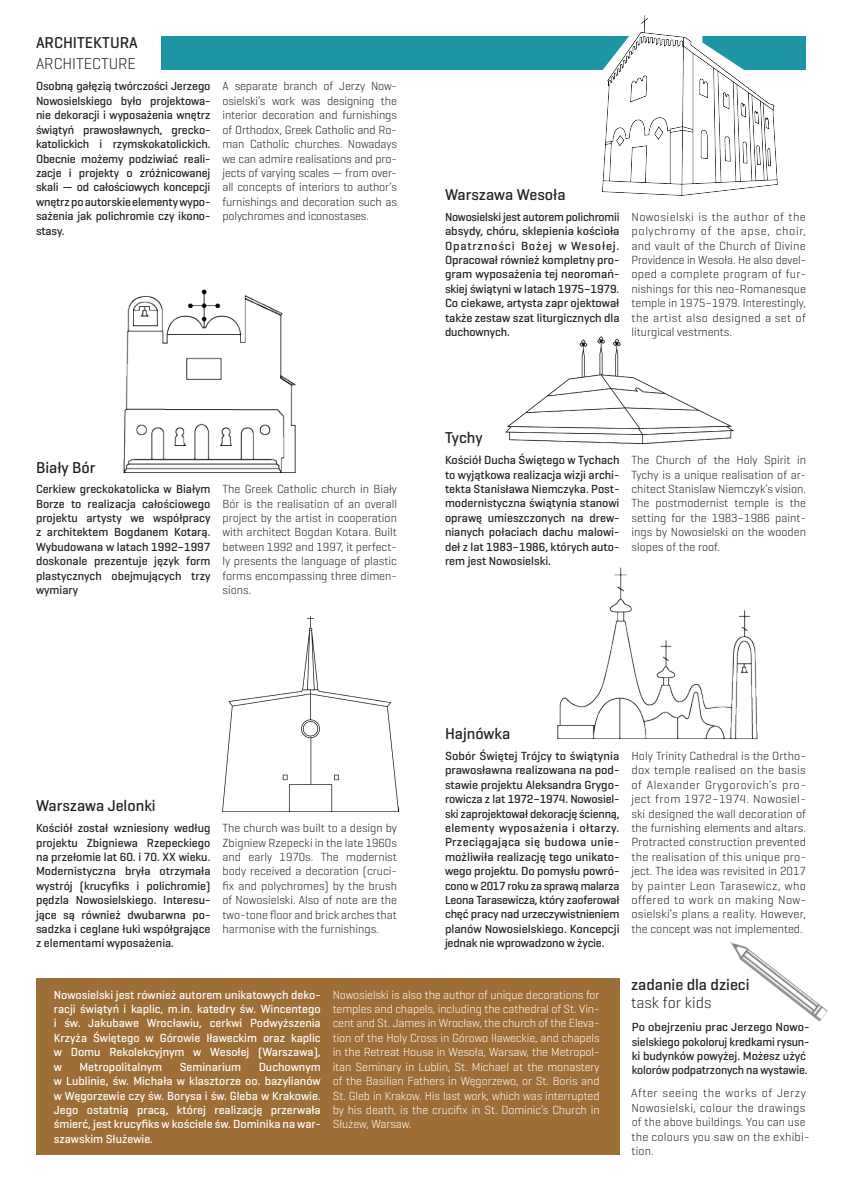
<style>
.page{position:relative;width:842px;height:1191px;background:#fff}
.page>*{position:absolute;margin:0;border:0;box-sizing:border-box;transform-origin:0 0}
.t1{font:500 16px "Geogrotesque";color:#231f20}
.t2{font:300 16px "Geogrotesque";color:#231f20}
.t3{font:500 12px/14.4px "Geogrotesque";letter-spacing:-.005em;color:#231f20;text-align:justify}
.t4{font:300 12px/14.4px "Geogrotesque";color:#231f20;text-align:justify}
.t5{font:500 12px/14.4px "Geogrotesque";color:#fff;text-align:justify}
.t6{font:300 12px/14.4px "Geogrotesque";letter-spacing:-.01em;color:#fff;text-align:justify}
</style>
<div class="page">
<div style="left:162px;top:36px;width:644px;height:34px;background:#1e95a4"></div>
<img style="left:730px;top:941px;width:98px;height:80px">
<img style="left:123px;top:289px;width:173px;height:184px">
<img style="left:222px;top:616px;width:176px;height:195px">
<img style="left:558px;top:567px;width:200px;height:172px">
<img style="left:506px;top:337px;width:228px;height:106px">
<div style="left:36px;top:978px;width:583px;height:177px;background:#9d6e37"></div>
<img style="left:602px;top:15px;width:175px;height:180px">
<p class="t1" style="left:36px;top:33px;width:103px">ARCHITEKTURA</p>
<p class="t2" style="left:36px;top:54px;width:102px">ARCHITECTURE</p>
<p class="t3" style="left:36px;top:79px;width:176px">Osobną gałęzią twórczości Jerzego Nowosielskiego było projektowa&shy;nie dekoracji i wyposażenia wnętrz świątyń prawosławnych, grecko&shy;katolickich i rzymskokatolickich.<br>Obecnie możemy podziwiać reali&shy;zacje i projekty o zróżnicowanej skali — od całościowych koncepcji wnętrz po autorskie elementy wypo&shy;sażenia jak polichromie czy ikono&shy;stasy.</p>
<p class="t4" style="left:222px;top:79px;width:176px">A separate branch of Jerzy Now&shy;osielski’s work was designing the interior decoration and furnishings of Orthodox, Greek Catholic and Ro&shy;man Catholic churches. Nowadays we can admire realisations and pro&shy;jects of varying scales — from over&shy;all concepts of interiors to author’s furnishings and decoration such as polychromes and iconostases.</p>
<p class="t1" style="left:36px;top:457px;width:61px">Biały Bór</p>
<p class="t3" style="left:36px;top:482px;width:176px">Cerkiew greckokatolicka w Białym Borze to realizacja całościowego projektu artysty we współpracy z architektem Bogdanem Kotarą.<br>Wybudowana w latach 1992–1997 doskonale prezentuje język form plastycznych obejmujących trzy wymiary</p>
<p class="t4" style="left:222px;top:481px;width:176px">The Greek Catholic church in Biały Bór is the realisation of an overall project by the artist in cooperation with architect Bogdan Kotara. Built between 1992 and 1997, it perfect&shy;ly presents the language of plastic forms encompassing three dimen&shy;sions.</p>
<p class="t1" style="left:445px;top:185px;width:122px">Warszawa Wesoła</p>
<p class="t3" style="left:445px;top:209px;width:176px">Nowosielski jest autorem polichromii absydy, chóru, sklepienia kościoła Opatrzności Bożej w Wesołej.<br>Opracował również kompletny pro&shy;gram wyposażenia tej neoromań&shy;skiej świątyni w latach 1975–1979.<br>Co ciekawe, artysta zapr ojektował także zestaw szat liturgicznych dla duchownych.</p>
<p class="t4" style="left:631px;top:209px;width:176px">Nowosielski is the author of the polychromy of the apse, choir, and vault of the Church of Divine Providence in Wesoła. He also devel&shy;oped a complete program of fur&shy;nishings for this neo-Romanesque temple in 1975–1979. Interestingly, the artist also designed a set of liturgical vestments.</p>
<p class="t1" style="left:445px;top:428px;width:39px">Tychy</p>
<p class="t3" style="left:445px;top:453px;width:176px">Kościół Ducha Świętego w Tychach to wyjątkowa realizacja wizji archi&shy;tekta Stanisława Niemczyka. Post&shy;modernistyczna świątynia stanowi oprawę umieszczonych na drew&shy;nianych połaciach dachu malowi&shy;deł z lat 1983–1986, których auto&shy;rem jest Nowosielski.</p>
<p class="t4" style="left:631px;top:452px;width:176px">The Church of the Holy Spirit in Tychy is a unique realisation of ar&shy;chitect Stanislaw Niemczyk’s vision.<br>The postmodernist temple is the setting for the 1983–1986 paint&shy;ings by Nowosielski on the wooden slopes of the roof.</p>
<p class="t1" style="left:36px;top:796px;width:121px">Warszawa Jelonki</p>
<p class="t3" style="left:36px;top:820px;width:176px">Kościół został wzniesiony według projektu Zbigniewa Rzepeckiego na przełomie lat 60. i 70. XX wieku.<br>Modernistyczna bryła otrzymała wystrój (krucyfiks i polichromie) pędzla Nowosielskiego. Interesu&shy;jące są również dwubarwna po&shy;sadzka i ceglane łuki współgrające z elementami wyposażenia.</p>
<p class="t4" style="left:222px;top:820px;width:176px">The church was built to a design by Zbigniew Rzepecki in the late 1960s and early 1970s. The modernist body received a decoration (cruci&shy;fix and polychromes) by the brush of Nowosielski. Also of note are the two-tone floor and brick arches that harmonise with the furnishings.</p>
<p class="t1" style="left:445px;top:724px;width:67px">Hajnówka</p>
<p class="t3" style="left:445px;top:748px;width:176px">Sobór Świętej Trójcy to świątynia prawosławna realizowana na pod&shy;stawie projektu Aleksandra Grygo&shy;rowicza z lat 1972–1974. Nowosiel&shy;ski zaprojektował dekorację ścienną, elementy wyposażenia i ołtarzy.<br>Przeciągająca się budowa unie&shy;możliwiła realizację tego unikato&shy;wego projektu. Do pomysłu powró&shy;cono w 2017 roku za sprawą malarza Leona Tarasewicza, który zaoferował chęć pracy nad urzeczywistnieniem planów Nowosielskiego. Koncepcji jednak nie wprowadzono w życie.</p>
<p class="t4" style="left:631px;top:748px;width:176px">Holy Trinity Cathedral is the Ortho&shy;dox temple realised on the basis of Alexander Grygorovich’s pro&shy;ject from 1972–1974. Nowosiel&shy;ski designed the wall decoration of the furnishing elements and altars.<br>Protracted construction prevented the realisation of this unique pro&shy;ject. The idea was revisited in 2017 by painter Leon Tarasewicz, who offered to work on making Now&shy;osielski’s plans a reality. However, the concept was not implemented.</p>
<p class="t5" style="left:54px;top:987px;width:268px">Nowosielski jest również autorem unikatowych deko&shy;racji świątyń i kaplic, m.in. katedry św. Wincentego i św. Jakubawe Wrocławiu, cerkwi Podwyższenia Krzyża Świętego w Górowie Iławeckim oraz kaplic w Domu Rekolekcyjnym w Wesołej (Warszawa), w</p>
<p class="t5" style="left:54px;top:1059px;width:268px;text-indent:205px">Duchownym w Lublinie, św. Michała w klasztorze oo. bazylianów w Węgorzewie czy św. Borysa i św. Gleba w Krakowie.<br>Jego ostatnią pracą, której realizację przerwała śmierć, jest krucyfiks w kościele św. Dominika na war&shy;szawskim Służewie.</p>
<p class="t5" style="left:79px;top:1059px;width:84px">Metropolitalnym</p>
<p class="t5" style="left:180px;top:1059px;width:63px">Seminarium</p>
<p class="t6" style="left:333px;top:987px;width:268px">Nowosielski is also the author of unique decorations for temples and chapels, including the cathedral of St. Vin&shy;cent and St. James in Wrocław, the church of the Eleva&shy;tion of the Holy Cross in Górowo Iławeckie, and chapels in the Retreat House in Wesoła, Warsaw, the Metropol&shy;itan Seminary in Lublin, St. Michael at the monastery of the Basilian Fathers in Węgorzewo, or St. Boris and St. Gleb in Krakow. His last work, which was interrupted by his death, is the crucifix in St. Dominic’s Church in Służew, Warsaw.</p>
<p class="t1" style="left:631px;top:975px;width:120px">zadanie dla dzieci</p>
<p class="t2" style="left:631px;top:993px;width:82px">task for kids</p>
<p class="t3" style="left:632px;top:1019px;width:179px;text-align:left">Po obejrzeniu prac Jerzego Nowo&shy;sielskiego pokoloruj kredkami rysun&shy;ki budynków powyżej. Możesz użyć kolorów podpatrzonych na wystawie.</p>
<p class="t4" style="left:631px;top:1085px;width:180px;text-align:left">After seeing the works of Jerzy<br>Nowosielski, colour the drawings of the above buildings. You can use the colours you saw on the exhibi&shy;tion.</p>
</div>
